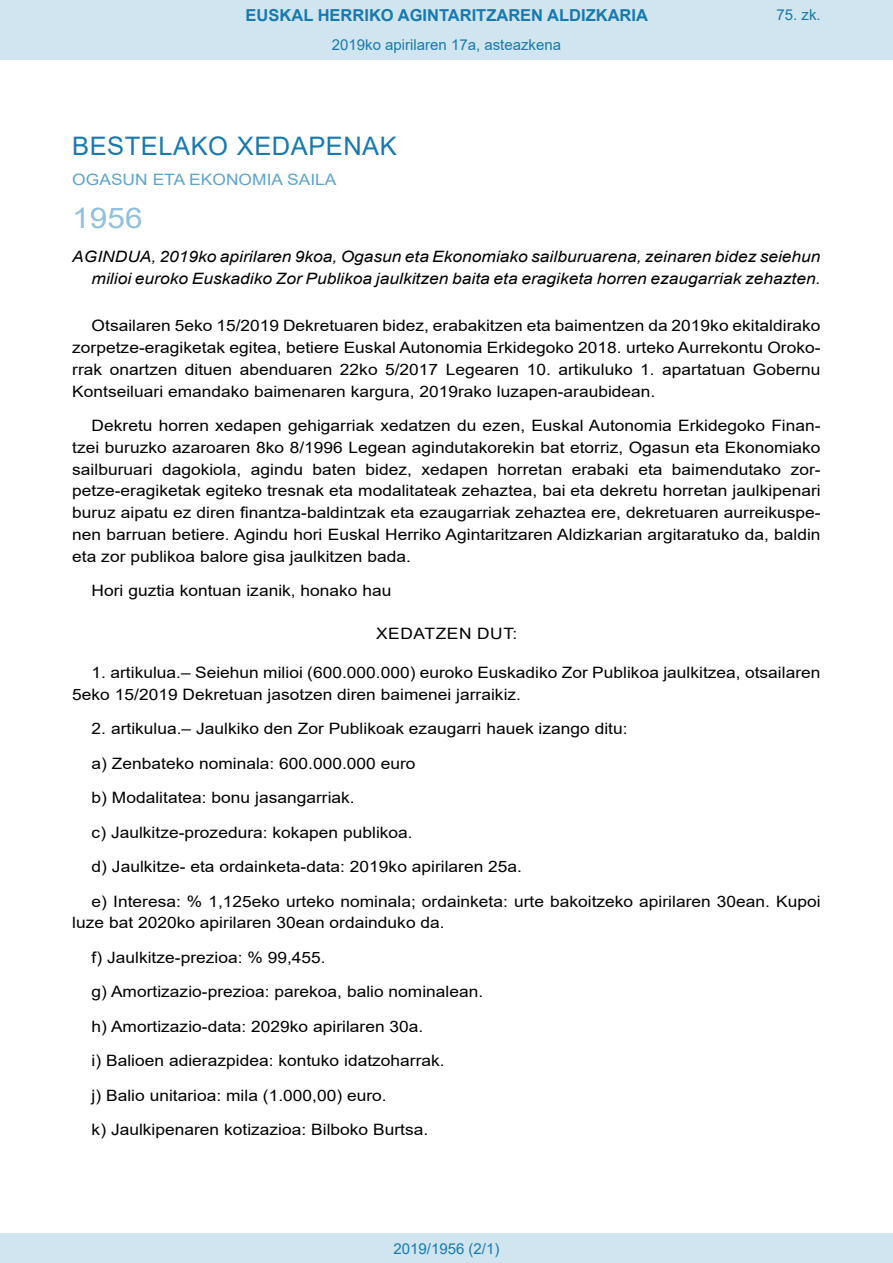
<style>
.page{position:relative;width:893px;height:1263px;background:#fff}
.page>*{position:absolute;margin:0;border:0;box-sizing:border-box;transform-origin:0 0}
.BOPVOrden{font:28.5px "Arial";color:#90c0db;scale:1.11 1}
.BOPVSeccion{font:25.5px "Arial";letter-spacing:.02em;color:#1879ad}
.t1{font:700 16.5px "Arial";color:#1879ad}
.BOPVDetalle{font:15.6px/21.8px "Arial";color:#000;text-align:justify;scale:1.11 1}
.BOPVTitulo{font:italic 15.6px/21.8px "Arial";color:#000;text-align:right;scale:1.11 1}
.BOPVOrganismo{font:15.6px "Arial";letter-spacing:.005em;color:#5ea4ca;scale:1.11 1}
.BOPVClave{font:15.6px "Arial";letter-spacing:.035em;color:#000;scale:1.11 1}
.Paginacion_Centro{font:15px "Arial";color:#1879ad}
</style>
<div class="page">
<div style="left:0;top:0;width:893px;height:60px;background:#d0e5f0"></div>
<div style="left:0;top:1233px;width:893px;height:30px;background:#d0e5f0"></div>
<p class="t1" style="left:246px;top:3px;width:404px">EUSKAL HERRIKO AGINTARITZAREN ALDIZKARIA</p>
<p class="Paginacion_Centro" style="left:332px;top:35px;width:231px">2019ko apirilaren 17a, asteazkena</p>
<p class="Paginacion_Centro" style="left:776px;top:5px;width:46px">75. zk.</p>
<p class="BOPVSeccion" style="left:72px;top:128px;width:326px">BESTELAKO XEDAPENAK</p>
<p class="BOPVOrganismo" style="left:72px;top:169px;width:240px">OGASUN ETA EKONOMIA SAILA</p>
<p class="BOPVOrden" style="left:72px;top:198px;width:65px">1956</p>
<p class="BOPVTitulo" style="left:72px;top:246px;width:676px">AGINDUA, 2019ko apirilaren 9koa, Ogasun eta Ekonomiako sailburuarena, zeinaren bidez seiehun milioi euroko Euskadiko Zor Publikoa jaulkitzen baita eta eragiketa horren ezaugarriak zehazten.</p>
<p class="BOPVDetalle" style="left:72px;top:315px;width:676px;text-indent:19px">Otsailaren 5eko 15/2019 Dekretuaren bidez, erabakitzen eta baimentzen da 2019ko ekitaldirako zorpetze-eragiketak egitea, betiere Euskal Autonomia Erkidegoko 2018. urteko Aurrekontu Oroko&shy;rrak onartzen dituen abenduaren 22ko 5/2017 Legearen 10. artikuluko 1. apartatuan Gobernu Kontseiluari emandako baimenaren kargura, 2019rako luzapen-araubidean.</p>
<p class="BOPVDetalle" style="left:72px;top:415px;width:676px;text-indent:19px">Dekretu horren xedapen gehigarriak xedatzen du ezen, Euskal Autonomia Erkidegoko Finan&shy;tzei buruzko azaroaren 8ko 8/1996 Legean agindutakorekin bat etorriz, Ogasun eta Ekonomiako sailburuari dagokiola, agindu baten bidez, xedapen horretan erabaki eta baimendutako zor&shy;petze-eragiketak egiteko tresnak eta modalitateak zehaztea, bai eta dekretu horretan jaulkipenari buruz aipatu ez diren finantza-baldintzak eta ezaugarriak zehaztea ere, dekretuaren aurreikuspe&shy;nen barruan betiere. Agindu hori Euskal Herriko Agintaritzaren Aldizkarian argitaratuko da, baldin eta zor publikoa balore gisa jaulkitzen bada.</p>
<p class="BOPVDetalle" style="left:92px;top:580px;width:272px">Hori guztia kontuan izanik, honako hau</p>
<p class="BOPVClave" style="left:376px;top:623px;width:129px">XEDATZEN DUT:</p>
<p class="BOPVDetalle" style="left:72px;top:661px;width:675px;text-indent:19px">1. artikulua.– Seiehun milioi (600.000.000) euroko Euskadiko Zor Publikoa jaulkitzea, otsailaren<br>5eko 15/2019 Dekretuan jasotzen diren baimenei jarraikiz.</p>
<p class="BOPVDetalle" style="left:92px;top:718px;width:484px">2. artikulua.– Jaulkiko den Zor Publikoak ezaugarri hauek izango ditu:</p>
<p class="BOPVDetalle" style="left:92px;top:752px;width:293px">a) Zenbateko nominala: 600.000.000 euro</p>
<p class="BOPVDetalle" style="left:92px;top:787px;width:238px">b) Modalitatea: bonu jasangarriak.</p>
<p class="BOPVDetalle" style="left:92px;top:821px;width:291px">c) Jaulkitze-prozedura: kokapen publikoa.</p>
<p class="BOPVDetalle" style="left:92px;top:856px;width:389px">d) Jaulkitze- eta ordainketa-data: 2019ko apirilaren 25a.</p>
<p class="BOPVDetalle" style="left:72px;top:890px;width:676px;text-indent:19px">e) Interesa: % 1,125eko urteko nominala; ordainketa: urte bakoitzeko apirilaren 30ean. Kupoi luze bat 2020ko apirilaren 30ean ordainduko da.</p>
<p class="BOPVDetalle" style="left:92px;top:946px;width:212px">f) Jaulkitze-prezioa: % 99,455.</p>
<p class="BOPVDetalle" style="left:92px;top:981px;width:354px">g) Amortizazio-prezioa: parekoa, balio nominalean.</p>
<p class="BOPVDetalle" style="left:92px;top:1015px;width:300px">h) Amortizazio-data: 2029ko apirilaren 30a.</p>
<p class="BOPVDetalle" style="left:92px;top:1050px;width:320px">i) Balioen adierazpidea: kontuko idatzoharrak.</p>
<p class="BOPVDetalle" style="left:92px;top:1084px;width:267px">j) Balio unitarioa: mila (1.000,00) euro.</p>
<p class="BOPVDetalle" style="left:92px;top:1119px;width:305px">k) Jaulkipenaren kotizazioa: Bilboko Burtsa.</p>
<p class="Paginacion_Centro" style="left:393px;top:1238px;width:107px">2019/1956 (2/1)</p>
</div>
